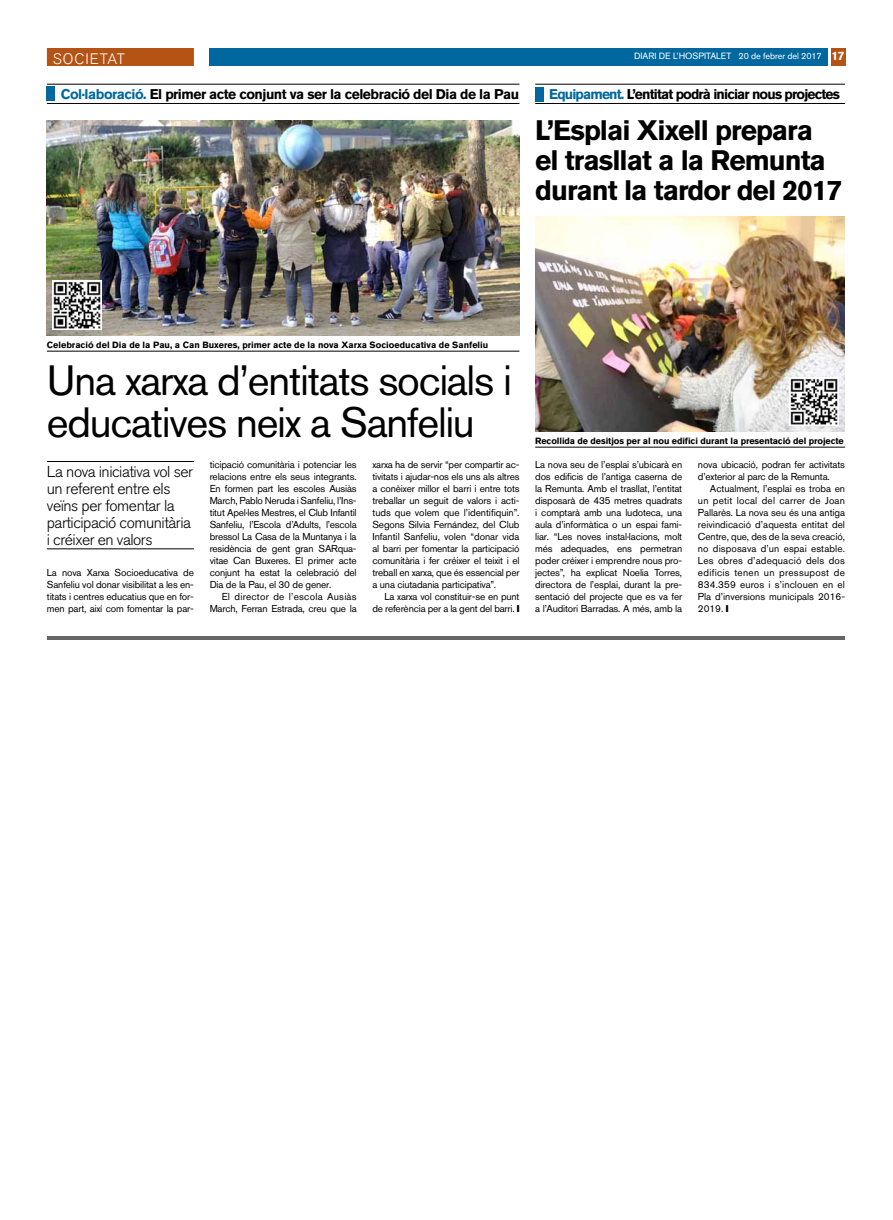
<style>
.page{position:relative;width:893px;height:1220px;background:#fff}
.page>*{position:absolute;margin:0;border:0;box-sizing:border-box;transform-origin:0 0}
.t1{font:42px/42px "Akzidenz Grotesk BQ";letter-spacing:-.03em;color:#000}
.t2{font:700 28px/30px "Akzidenz Grotesk BQ";letter-spacing:-.035em;color:#000}
.t3{font:300 15.8px/17px "Akzidenz Grotesk BQ";letter-spacing:-.03em;color:#000}
.t4{font:300 15px "Akzidenz Grotesk BQ";letter-spacing:.06em;color:#fff}
.t5{font:700 14px "Akzidenz Grotesk BQ";letter-spacing:-.035em;color:#000}
.t6{font:700 14px "Akzidenz Grotesk BQ";letter-spacing:-.06em;color:#000}
.t7{font:10px/12px "Akzidenz Grotesk BQ";letter-spacing:-.015em;color:#000;text-align:justify}
.t8{font:700 9px "Akzidenz Grotesk BQ";color:#000}
.t9{font:9px "Akzidenz Grotesk BQ";color:#fff}
.s1{font-style:inherit}
.s2{font-weight:700;font-size:12px}
.s3{color:#00689e}
</style>
<div class="page">
<div style="left:210px;top:48px;width:618px;height:18px;background:#00689e"></div>
<div style="left:831px;top:48px;width:14px;height:18px;background:#b45314"></div>
<div style="left:47px;top:48px;width:147px;height:18px;background:#b45314"></div>
<hr style="left:47px;top:636px;width:798px;height:4px;background:#666">
<hr style="left:47px;top:84px;width:472px;height:1px;background:#000">
<hr style="left:47px;top:103px;width:472px;height:1px;background:#000">
<div style="left:47px;top:86px;width:8px;height:15px;background:#00689e"></div>
<img style="left:47px;top:120px;width:472px;height:216px">
<hr style="left:47px;top:351px;width:472px;height:1px;background:#000">
<img style="left:53px;top:281px;width:49px;height:49px">
<hr style="left:535px;top:84px;width:310px;height:1px;background:#000">
<hr style="left:535px;top:103px;width:310px;height:1px;background:#000">
<div style="left:535px;top:87px;width:8px;height:15px;background:#00689e"></div>
<img style="left:535px;top:216px;width:310px;height:216px">
<hr style="left:535px;top:447px;width:310px;height:1px;background:#000">
<img style="left:790px;top:377px;width:49px;height:49px">
<hr style="left:47px;top:461px;width:147px;height:1px;background:#000">
<hr style="left:47px;top:549px;width:147px;height:1px;background:#000">
<h3 class="t4" style="left:53px;top:50px;width:73px">societat</h3>
<p class="t9" style="left:634px;top:51px;width:212px">DIARI DE L’HOSPITALET <span class="s1">20 de febrer del 2017</span> <span class="s2">17</span></p>
<h3 class="t5" style="left:61px;top:86px;width:460px"><span class="s3">Col·laboració.</span> El primer acte conjunt va ser la celebració del Dia de la Pau</h3>
<h3 class="t6" style="left:549px;top:86px;width:292px"><span class="s3">Equipament.</span> L’entitat podrà iniciar nous projectes</h3>
<h2 class="t2" style="left:535px;top:115px;width:309px">L’Esplai Xixell prepara el trasllat a la Remunta durant la tardor del 2017</h2>
<p class="t8" style="left:47px;top:340px;width:443px">Celebració del Dia de la Pau, a Can Buxeres, primer acte de la nova Xarxa Socioeducativa de Sanfeliu</p>
<h1 class="t1" style="left:47px;top:359px;width:466px">Una xarxa d’entitats socials i educatives neix a Sanfeliu</h1>
<h3 class="t3" style="left:47px;top:463px;width:148px">La nova iniciativa vol ser un referent entre els veïns per fomentar la participació comunitària i créixer en valors</h3>
<p class="t7" style="left:47px;top:566px;width:149px">La nova Xarxa Socioeducativa de Sanfeliu vol donar visibilitat a les en&shy;titats i centres educatius que en for&shy;men part, així com fomentar la par-</p>
<p class="t7" style="left:210px;top:458px;width:149px">ticipació comunitària i potenciar les relacions entre els seus integrants.<br>En formen part les escoles Ausiàs March, Pablo Neruda i Sanfeliu, l’Ins&shy;titut Apel·les Mestres, el Club Infantil Sanfeliu, l’Escola d’Adults, l’escola bressol La Casa de la Muntanya i la residència de gent gran SARqua&shy;vitae Can Buxeres. El primer acte conjunt ha estat la celebració del Dia de la Pau, el 30 de gener.</p>
<p class="t7" style="left:210px;top:590px;width:149px;text-align:right">El director de l’escola Ausiàs<br>March, Ferran Estrada, creu que la</p>
<p class="t7" style="left:372px;top:458px;width:149px">xarxa ha de servir “per compartir ac&shy;tivitats i ajudar-nos els uns als altres a conèixer millor el barri i entre tots treballar un seguit de valors i acti&shy;tuds que volem que l’identifiquin”.<br>Segons Silvia Fernández, del Club Infantil Sanfeliu, volen “donar vida al barri per fomentar la participació comunitària i fer créixer el teixit i el treball en xarxa, que és essencial per a una ciutadania participativa”.</p>
<p class="t7" style="left:372px;top:590px;width:149px;text-indent:12px">La xarxa vol constituir-se en punt de referència per a la gent del barri.</p>
<p class="t8" style="left:535px;top:436px;width:310px">Recollida de desitjos per al nou edifici durant la presentació del projecte</p>
<p class="t7" style="left:535px;top:458px;width:149px">La nova seu de l’esplai s’ubicarà en dos edificis de l’antiga caserna de la Remunta. Amb el trasllat, l’entitat disposarà de 435 metres quadrats i comptarà amb una ludoteca, una aula d’informàtica o un espai fami&shy;liar. “Les noves instal·lacions, molt més adequades, ens permetran poder créixer i emprendre nous pro&shy;jectes”, ha explicat Noelia Torres, directora de l’esplai, durant la pre&shy;sentació del projecte que es va fer a l’Auditori Barradas. A més, amb la</p>
<p class="t7" style="left:698px;top:458px;width:149px">nova ubicació, podran fer activitats d’exterior al parc de la Remunta.</p>
<p class="t7" style="left:698px;top:482px;width:149px;text-indent:12px">Actualment, l’esplai es troba en un petit local del carrer de Joan Pallarès. La nova seu és una antiga reivindicació d’aquesta entitat del Centre, que, des de la seva creació, no disposava d’un espai estable.<br>Les obres d’adequació dels dos edificis tenen un pressupost de 834.359 euros i s’inclouen en el Pla d’inversions municipals 2016- 2019.</p>
</div>
